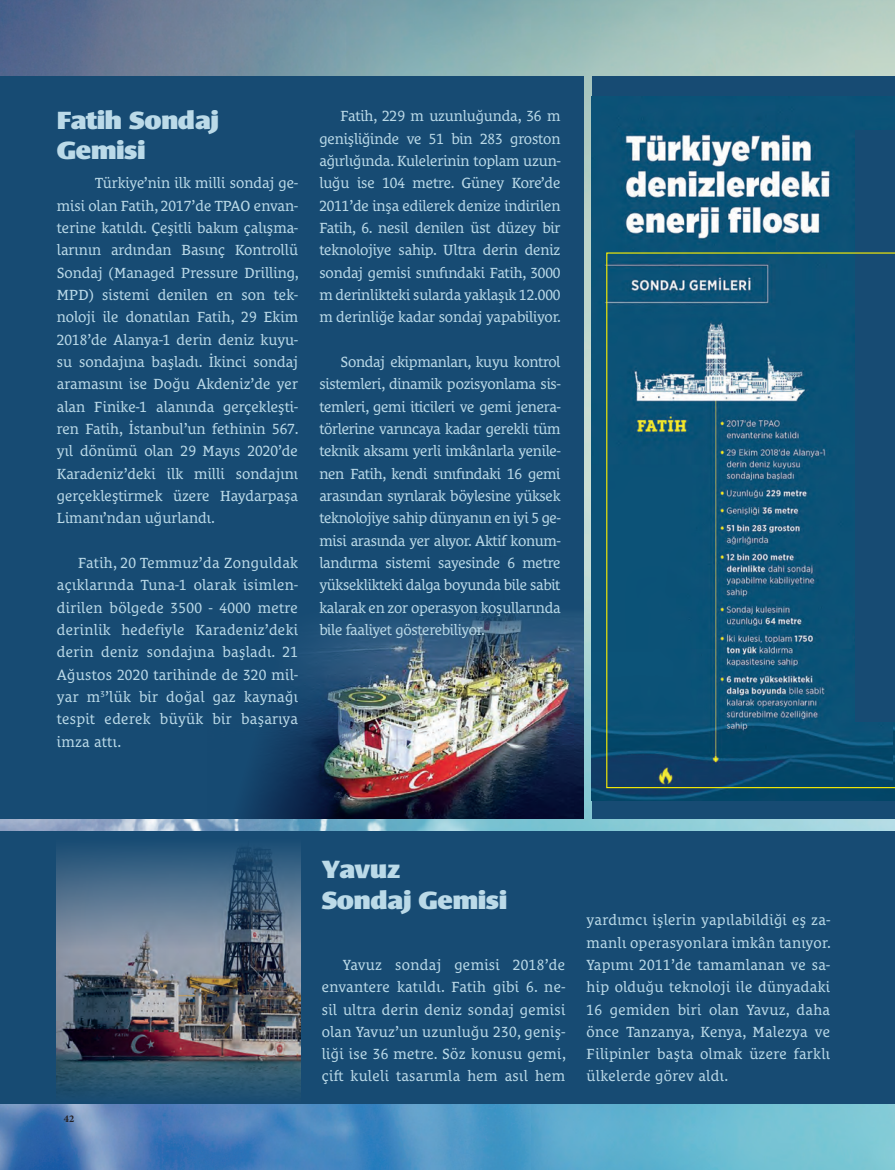
<style>
.page{position:relative;width:895px;height:1170px;background:#fff}
.page>*{position:absolute;margin:0;border:0;box-sizing:border-box;transform-origin:0 0}
.t1{font:900 25.5px/30.6px "Le Monde Sans Pro";letter-spacing:-.02em;color:#bbdae8}
.t2{font:15px/22.4px "Le Monde Courrier Pro";color:#bbdae8;text-align:justify}
.t3{font:700 10.35px "Minion Pro";color:#231f20}
</style>
<div class="page">
<img style="left:0;top:0;width:894px;height:1170px">
<div style="left:591px;top:77px;width:303px;height:742px;background:#174b73"></div>
<div style="left:0;top:77px;width:583px;height:742px;background:#174b73"></div>
<img style="left:244px;top:613px;width:339px;height:206px">
<img style="left:591px;top:96px;width:303px;height:705px">
<div style="left:854px;top:130px;width:40px;height:591px;background:#174b73"></div>
<svg style="left:606px;top:252px;width:288px;height:536px"></svg>
<div style="left:0;top:831px;width:894px;height:272px;background:#174b73"></div>
<img style="left:57px;top:847px;width:243px;height:248px">
<h1 class="t1" style="left:57px;top:103px;width:164px">Fatih Sondaj<br>Gemisi</h1>
<p class="t2" style="left:57px;top:170px;width:243px;text-indent:38px">Türkiye’nin ilk milli sondaj ge&shy;misi olan Fatih, 2017’de TPAO envan&shy;terine katıldı. Çeşitli bakım çalışma&shy;larının ardından Basınç Kontrollü Sondaj (Managed Pressure Drilling, MPD) sistemi denilen en son tek&shy;noloji ile donatılan Fatih, 29 Ekim 2018’de Alanya-1 derin deniz kuyu&shy;su sondajına başladı. İkinci sondaj aramasını ise Doğu Akdeniz’de yer alan Finike-1 alanında gerçekleşti&shy;ren Fatih, İstanbul’un fethinin 567. yıl dönümü olan 29 Mayıs 2020’de Karadeniz’deki ilk milli sondajını gerçekleştirmek üzere Haydarpaşa Limanı’ndan uğurlandı.</p>
<p class="t2" style="left:57px;top:550px;width:242px;text-indent:21px">Fatih, 20 Temmuz’da Zonguldak açıklarında Tuna-1 olarak isimlen&shy;dirilen bölgede 3500 - 4000 metre derinlik hedefiyle Karadeniz’deki derin deniz sondajına başladı. 21<br>Ağustos 2020 tarihinde de 320 mil&shy;yar m<sup>3</sup>’lük bir doğal gaz kaynağı tespit ederek büyük bir başarıya imza attı.</p>
<p class="t2" style="left:319px;top:103px;width:243px;text-indent:21px">Fatih, 229 m uzunluğunda, 36 m genişliğinde ve 51 bin 283 groston ağırlığında. Kulelerinin toplam uzun&shy;luğu ise 104 metre. Güney Kore’de 2011’de inşa edilerek denize indirilen Fatih, 6. nesil denilen üst düzey bir teknolojiye sahip. Ultra derin deniz sondaj gemisi sınıfındaki Fatih, 3000 m derinlikteki sularda yaklaşık 12.000 m derinliğe kadar sondaj yapabiliyor.</p>
<p class="t2" style="left:319px;top:349px;width:242px;text-indent:21px">Sondaj ekipmanları, kuyu kontrol sistemleri, dinamik pozisyonlama sis&shy;temleri, gemi iticileri ve gemi jenera&shy;törlerine varıncaya kadar gerekli tüm teknik aksamı yerli imkânlarla yenile&shy;nen Fatih, kendi sınıfındaki 16 gemi arasından sıyrılarak böylesine yüksek teknolojiye sahip dünyanın en iyi 5 ge&shy;misi arasında yer alıyor. Aktif konum&shy;landırma sistemi sayesinde 6 metre yükseklikteki dalga boyunda bile sabit kalarak en zor operasyon koşullarında bile faaliyet gösterebiliyor.</p>
<p class="t3" style="left:64px;top:1111px;width:12px">42</p>
<h1 class="t1" style="left:321px;top:852px;width:187px">Yavuz<br>Sondaj Gemisi</h1>
<p class="t2" style="left:321px;top:951px;width:246px;text-indent:21px">Yavuz sondaj gemisi 2018’de envantere katıldı. Fatih gibi 6. ne&shy;sil ultra derin deniz sondaj gemisi olan Yavuz’un uzunluğu 230, geniş&shy;liği ise 36 metre. Söz konusu gemi, çift kuleli tasarımla hem asıl hem</p>
<p class="t2" style="left:586px;top:907px;width:246px">yardımcı işlerin yapılabildiği eş za&shy;manlı operasyonlara imkân tanıyor.<br>Yapımı 2011’de tamamlanan ve sa&shy;hip olduğu teknoloji ile dünyadaki 16 gemiden biri olan Yavuz, daha önce Tanzanya, Kenya, Malezya ve Filipinler başta olmak üzere farklı ülkelerde görev aldı.</p>
</div>
